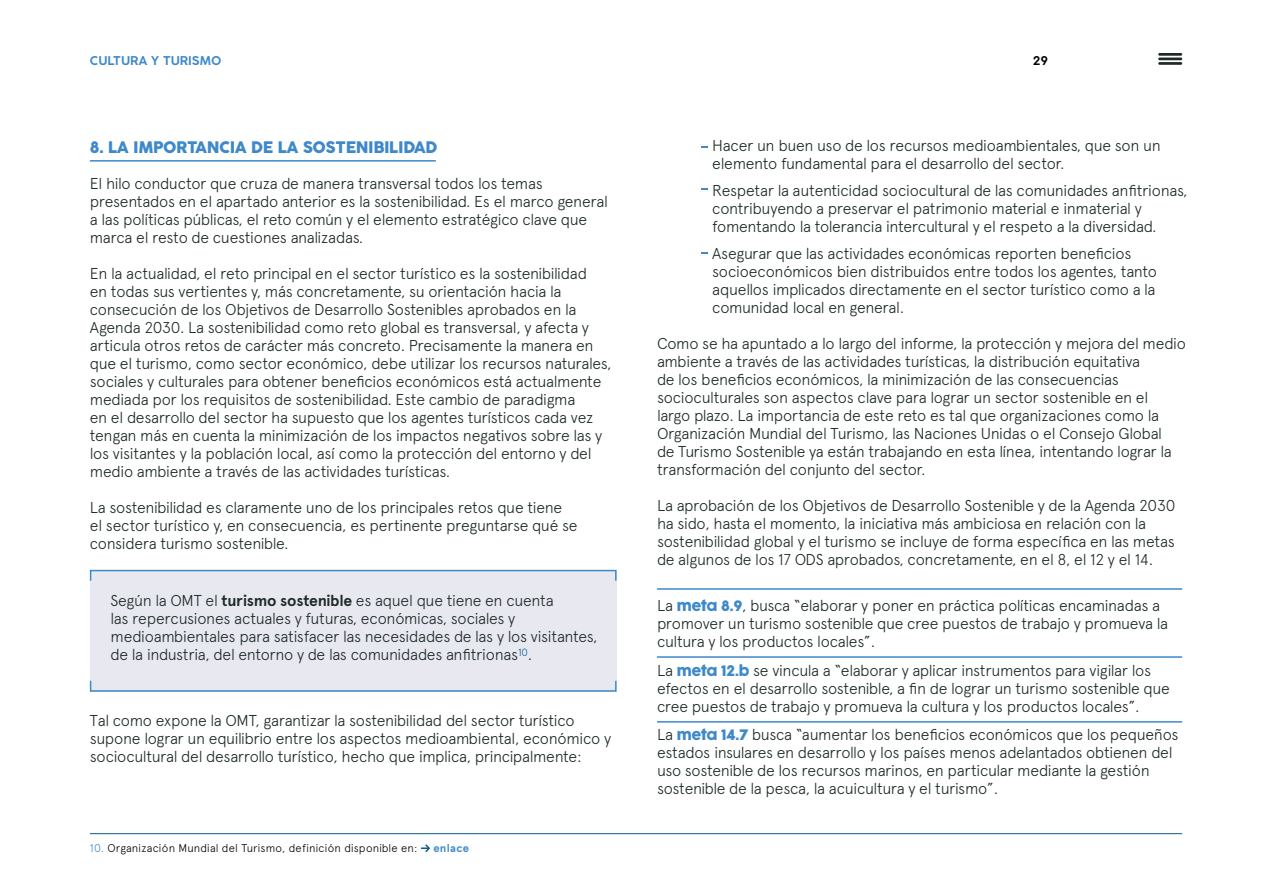
<style>
.page{position:relative;width:1263px;height:893px;background:#fff}
.page>*{position:absolute;margin:0;border:0;box-sizing:border-box;transform-origin:0 0}
.t1{font:300 15.75px/18px "Apercu";letter-spacing:-.025em;color:#1e2a28}
.t2{font:15.75px "Cocogoose Pro";letter-spacing:-.025em;color:#3e89ca}
.t3{font:300 12px "Cocogoose Pro";color:#3e89ca}
.t4{font:300 12px "Cocogoose Pro";color:#000}
.t5{font:300 11.25px "Apercu";letter-spacing:.005em;color:#000}
.t6{font:700 11.25px "Apercu";letter-spacing:.025em;color:#3e89ca}
.s1{font-weight:700}
.s2{color:#3e89ca}
.s3{font-family:"Cocogoose Pro";font-weight:400;font-size:14.25px;color:#3e89ca}
</style>
<div class="page">
<div style="left:90px;top:570px;width:527px;height:122px;background:#e8e9f0"></div>
<hr style="left:1158px;top:53px;width:24px;height:3px;background:#1e2a28">
<hr style="left:1158px;top:58px;width:24px;height:2px;background:#1e2a28">
<hr style="left:1158px;top:62px;width:24px;height:3px;background:#1e2a28">
<hr style="left:90px;top:160px;width:346px;height:2px;background:#3e89ca">
<div style="left:90px;top:680px;width:527px;height:12px;border:2px solid #3e89ca"></div>
<div style="left:90px;top:570px;width:527px;height:11px;border:2px solid #3e89ca"></div>
<hr style="left:90px;top:833px;width:1092px;height:1px;background:#085a92">
<svg style="left:421px;top:844px;width:9px;height:8px"></svg>
<svg style="left:702px;top:252px;width:6px;height:2px"></svg>
<hr style="left:657px;top:588px;width:525px;height:2px;background:#3e89ca">
<hr style="left:657px;top:721px;width:525px;height:2px;background:#3e89ca">
<hr style="left:657px;top:656px;width:525px;height:2px;background:#3e89ca">
<p class="t3" style="left:90px;top:53px;width:133px">CULTURA Y TURISMO</p>
<p class="t4" style="left:1033px;top:52px;width:17px">29</p>
<p class="t2" style="left:90px;top:137px;width:349px">8. LA IMPORTANCIA DE LA SOSTENIBILIDAD</p>
<p class="t1" style="left:90px;top:175px;width:519px">El hilo conductor que cruza de manera transversal todos los temas presentados en el apartado anterior es la sostenibilidad. Es el marco general a las políticas públicas, el reto común y el elemento estratégico clave que marca el resto de cuestiones analizadas.</p>
<p class="t1" style="left:90px;top:265px;width:523px">En la actualidad, el reto principal en el sector turístico es la sostenibilidad<br>en todas sus vertientes y, más concretamente, su orientación hacia la consecución de los Objetivos de Desarrollo Sostenibles aprobados en la Agenda 2030. La sostenibilidad como reto global es transversal, y afecta y articula otros retos de carácter más concreto. Precisamente la manera en que el turismo, como sector económico, debe utilizar los recursos naturales, sociales y culturales para obtener beneficios económicos está actualmente mediada por los requisitos de sostenibilidad. Este cambio de paradigma<br>en el desarrollo del sector ha supuesto que los agentes turísticos cada vez tengan más en cuenta la minimización de los impactos negativos sobre las y los visitantes y la población local, así como la protección del entorno y del medio ambiente a través de las actividades turísticas.</p>
<p class="t1" style="left:90px;top:499px;width:489px">La sostenibilidad es claramente uno de los principales retos que tiene el sector turístico y, en consecuencia, es pertinente preguntarse qué se considera turismo sostenible.</p>
<p class="t1" style="left:111px;top:592px;width:488px">Según la OMT el <span class="s1">turismo sostenible</span> es aquel que tiene en cuenta<br>las repercusiones actuales y futuras, económicas, sociales y medioambientales para satisfacer las necesidades de las y los visitantes, de la industria, del entorno y de las comunidades anfitrionas<sup>10</sup>.</p>
<p class="t1" style="left:90px;top:711px;width:523px">Tal como expone la OMT, garantizar la sostenibilidad del sector turístico supone lograr un equilibrio entre los aspectos medioambiental, económico y sociocultural del desarrollo turístico, hecho que implica, principalmente:</p>
<p class="t5" style="left:90px;top:842px;width:329px"><span class="s2">10.</span> Organización Mundial del Turismo, definición disponible en:</p>
<p class="t6" style="left:433px;top:841px;width:37px">enlace</p>
<p class="t1" style="left:712px;top:137px;width:450px">Hacer un buen uso de los recursos medioambientales, que son un elemento fundamental para el desarrollo del sector.</p>
<p class="t1" style="left:712px;top:181px;width:477px">Respetar la autenticidad sociocultural de las comunidades anfitrionas, contribuyendo a preservar el patrimonio material e inmaterial y fomentando la tolerancia intercultural y el respeto a la diversidad.</p>
<p class="t1" style="left:712px;top:244px;width:446px">Asegurar que las actividades económicas reporten beneficios socioeconómicos bien distribuidos entre todos los agentes, tanto aquellos implicados directamente en el sector turístico como a la comunidad local en general.</p>
<p class="t1" style="left:657px;top:334px;width:530px">Como se ha apuntado a lo largo del informe, la protección y mejora del medio ambiente a través de las actividades turísticas, la distribución equitativa<br>de los beneficios económicos, la minimización de las consecuencias socioculturales son aspectos clave para lograr un sector sostenible en el<br>largo plazo. La importancia de este reto es tal que organizaciones como la Organización Mundial del Turismo, las Naciones Unidas o el Consejo Global<br>de Turismo Sostenible ya están trabajando en esta línea, intentando lograr la transformación del conjunto del sector.</p>
<p class="t1" style="left:657px;top:496px;width:520px">La aprobación de los Objetivos de Desarrollo Sostenible y de la Agenda 2030 ha sido, hasta el momento, la iniciativa más ambiciosa en relación con la sostenibilidad global y el turismo se incluye de forma específica en las metas de algunos de los 17 ODS aprobados, concretamente, en el 8, el 12 y el 14.</p>
<p class="t1" style="left:657px;top:596px;width:513px">La <span class="s3">meta 8.9</span>, busca “elaborar y poner en práctica políticas encaminadas a promover un turismo sostenible que cree puestos de trabajo y promueva la cultura y los productos locales”.</p>
<p class="t1" style="left:657px;top:661px;width:514px">La <span class="s3">meta 12.b</span> se vincula a “elaborar y aplicar instrumentos para vigilar los efectos en el desarrollo sostenible, a fin de lograr un turismo sostenible que cree puestos de trabajo y promueva la cultura y los productos locales”.</p>
<p class="t1" style="left:657px;top:725px;width:523px">La <span class="s3">meta 14.7</span> busca “aumentar los beneficios económicos que los pequeños estados insulares en desarrollo y los países menos adelantados obtienen del uso sostenible de los recursos marinos, en particular mediante la gestión sostenible de la pesca, la acuicultura y el turismo”.</p>
</div>
